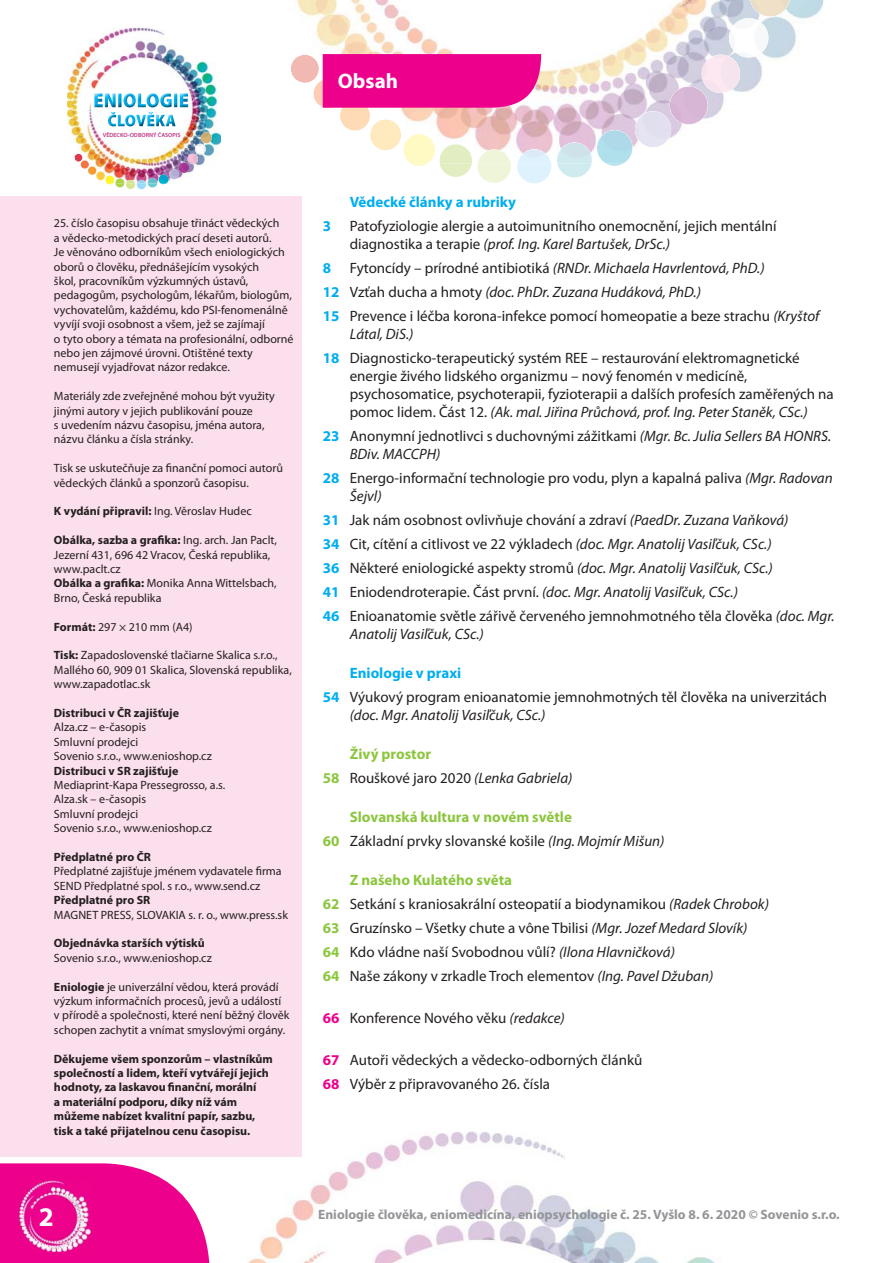
<style>
.page{position:relative;width:893px;height:1263px;background:#fff}
.page>*{position:absolute;margin:0;border:0;box-sizing:border-box;transform-origin:0 0}
.t1{font:700 27px "Myriad Pro";color:#fff}
.t2{font:700 21px "Myriad Pro";color:#fff}
.t3{font:15px/24px "Myriad Pro";color:#231f20}
.t4{font:italic 15px/18px "Myriad Pro";color:#231f20}
.t5{font:700 15px/24px "Myriad Pro";color:#8cc63f}
.t6{font:700 13.5px "Myriad Pro";color:#939598}
.t7{font:12px/14.4px "Myriad Pro";color:#231f20}
.t8{font:700 12px/14.4px "Myriad Pro";color:#231f20}
.t9{font:600 6px "Myriad Pro";color:#c13284}
.s1{font-weight:400}
.s2{font-weight:700}
.s3{font-weight:700;color:#00aeef}
.s4{font-style:italic}
.s5{font-weight:700;font-style:normal;color:#00aeef}
.s6{font-style:normal}
.s7{font-weight:700;color:#8cc63f}
.s8{font-weight:400;color:#231f20}
.s9{font-weight:400;font-style:italic;color:#231f20}
.s10{font-weight:700;color:#ec008c}
</style>
<div class="page">
<img style="left:248px;top:1131px;width:467px;height:132px">
<img style="left:415px;top:1259px;width:124px;height:4px">
<svg style="left:0;top:1163px;width:210px;height:100px;background:#ee259c"></svg>
<img style="left:20px;top:1180px;width:71px;height:72px">
<img style="left:297px;top:0;width:526px;height:151px">
<img style="left:670px;top:86px;width:38px;height:38px">
<img style="left:702px;top:55px;width:38px;height:38px">
<img style="left:729px;top:18px;width:39px;height:40px">
<img style="left:750px;top:0;width:40px;height:17px">
<img style="left:635px;top:111px;width:36px;height:36px">
<svg style="left:606px;top:163px;width:18px;height:3px"></svg>
<img style="left:597px;top:130px;width:35px;height:33px">
<img style="left:557px;top:142px;width:35px;height:21px">
<img style="left:517px;top:149px;width:34px;height:14px">
<img style="left:478px;top:149px;width:33px;height:14px">
<svg style="left:440px;top:163px;width:152px;height:20px"></svg>
<img style="left:439px;top:144px;width:33px;height:19px">
<svg style="left:411px;top:163px;width:17px;height:3px"></svg>
<img style="left:403px;top:134px;width:32px;height:29px">
<img style="left:370px;top:119px;width:31px;height:31px">
<img style="left:340px;top:108px;width:30px;height:23px">
<img style="left:313px;top:79px;width:10px;height:29px">
<img style="left:291px;top:55px;width:28px;height:28px">
<img style="left:425px;top:0;width:210px;height:14px">
<img style="left:67px;top:28px;width:154px;height:127px">
<img style="left:74px;top:132px;width:138px;height:57px">
<svg style="left:108px;top:115px;width:2px;height:11px"></svg>
<svg style="left:156px;top:115px;width:20px;height:11px"></svg>
<img style="left:110px;top:112px;width:43px;height:14px">
<img style="left:118px;top:93px;width:54px;height:14px">
<img style="left:124px;top:93px;width:12px;height:14px">
<img style="left:174px;top:94px;width:14px;height:13px">
<svg style="left:94px;top:94px;width:22px;height:13px"></svg>
<div style="left:0;top:196px;width:301px;height:961px;background:#fcdfec"></div>
<svg style="left:323px;top:54px;width:218px;height:54px;background:#ec098f"></svg>
<p class="t9" style="left:103px;top:132px;width:79px">VĚDECKO-ODBORNÝ ČASOPIS</p>
<p class="t7" style="left:54px;top:217px;width:241px">25. číslo časopisu obsahuje třináct vědeckých<br>a vědecko-metodických prací deseti autorů.<br>Je věnováno odborníkům všech eniologických oborů o člověku, přednášejícím vysokých<br>škol, pracovníkům výzkumných ústavů, pedagogům, psychologům, lékařům, biologům, vychovatelům, každému, kdo PSI-fenomenálně vyvíjí svoji osobnost a všem, jež se zajímají<br>o tyto obory a témata na profesionální, odborné nebo jen zájmové úrovni. Otištěné texty nemusejí vyjadřovat názor redakce.</p>
<p class="t7" style="left:54px;top:390px;width:222px">Materiály zde zveřejněné mohou být využity jinými autory v jejich publikování pouze<br>s uvedením názvu časopisu, jména autora, názvu článku a čísla stránky.</p>
<p class="t7" style="left:54px;top:462px;width:230px">Tisk se uskutečňuje za finanční pomoci autorů vědeckých článků a sponzorů časopisu.</p>
<p class="t8" style="left:54px;top:505px;width:199px">K vydání připravil: <span class="s1">Ing. Věroslav Hudec</span></p>
<p class="t7" style="left:54px;top:534px;width:224px"><span class="s2">Obálka, sazba a grafika:</span> Ing. arch. Jan Paclt, Jezerní 431, 696 42 Vracov, Česká republika, www.paclt.cz<br><span class="s2">Obálka a grafika:</span> Monika Anna Wittelsbach, Brno, Česká republika</p>
<p class="t7" style="left:54px;top:621px;width:140px"><span class="s2">Formát:</span> 297 × 210 mm (A4)</p>
<p class="t7" style="left:54px;top:649px;width:239px"><span class="s2">Tisk:</span> Zapadoslovenské tlačiarne Skalica s.r.o.,<br>Mallého 60, 909 01 Skalica, Slovenská republika, www.zapadotlac.sk</p>
<p class="t8" style="left:54px;top:707px;width:127px">Distribuci v ČR zajišťuje</p>
<p class="t7" style="left:54px;top:721px;width:159px">Alza.cz – e-časopis<br>Smluvní prodejci<br>Sovenio s.r.o., www.enioshop.cz</p>
<p class="t8" style="left:54px;top:764px;width:126px">Distribuci v SR zajišťuje</p>
<p class="t7" style="left:54px;top:779px;width:173px">Mediaprint-Kapa Pressegrosso, a.s.<br>Alza.sk – e-časopis<br>Smluvní prodejci<br>Sovenio s.r.o., www.enioshop.cz</p>
<p class="t8" style="left:54px;top:851px;width:98px">Předplatné pro ČR</p>
<p class="t7" style="left:54px;top:865px;width:229px">Předplatné zajišťuje jménem vydavatele firma<br>SEND Předplatné spol. s r.o., www.send.cz</p>
<p class="t8" style="left:54px;top:894px;width:98px">Předplatné pro SR</p>
<p class="t7" style="left:54px;top:909px;width:235px">MAGNET PRESS, SLOVAKIA s. r. o., www.press.sk</p>
<p class="t8" style="left:54px;top:937px;width:152px">Objednávka starších výtisků</p>
<p class="t7" style="left:54px;top:952px;width:159px">Sovenio s.r.o., www.enioshop.cz</p>
<p class="t7" style="left:54px;top:981px;width:237px"><span class="s2">Eniologie</span> je univerzální vědou, která provádí výzkum informačních procesů, jevů a událostí v přírodě a společnosti, které není běžný člověk schopen zachytit a vnímat smyslovými orgány.</p>
<p class="t8" style="left:54px;top:1052px;width:220px">Děkujeme všem sponzorům – vlastníkům společností a lidem, kteří vytvářejí jejich hodnoty, za laskavou finanční, morální<br>a materiální podporu, díky níž vám můžeme nabízet kvalitní papír, sazbu, tisk a také přijatelnou cenu časopisu.</p>
<h2 class="t2" style="left:338px;top:73px;width:62px">Obsah</h2>
<p class="t3" style="left:323px;top:192px;width:455px;text-indent:27px"><span class="s3">Vědecké články a rubriky<br>3</span> Patofyziologie alergie a autoimunitního onemocnění, jejich mentální</p>
<p class="t3" style="left:323px;top:234px;width:498px;text-indent:27px">diagnostika a terapie <span class="s4">(prof. Ing. Karel Bartušek, DrSc.)<br></span><span class="s3">8</span> Fytoncídy – prírodné antibiotiká <span class="s4">(RNDr. Michaela Havrlentová, PhD.)<br></span><span class="s3">12</span> Vzťah ducha a hmoty <span class="s4">(doc. PhDr. Zuzana Hudáková, PhD.)<br></span><span class="s3">15</span> Prevence i léčba korona-infekce pomocí homeopatie a beze strachu <span class="s4">(Kryštof</span></p>
<p class="t3" style="left:323px;top:324px;width:479px;text-indent:27px"><span class="s4">Látal, DiS.)<br></span><span class="s3">18</span> Diagnosticko-terapeutický systém REE – restaurování elektromagnetické</p>
<p class="t3" style="left:350px;top:369px;width:486px;line-height:18px">energie živého lidského organizmu – nový fenomén v medicíně, psychosomatice, psychoterapii, fyzioterapii a dalších profesích zaměřených na pomoc lidem. Část 12. <span class="s4">(Ak. mal. Jiřina Průchová, prof. Ing. Peter Staněk, CSc.)</span></p>
<p class="t4" style="left:350px;top:429px;width:483px;text-indent:-27px"><span class="s5">23</span> <span class="s6">Anonymní jednotlivci s duchovnými zážitkami</span> (Mgr. Bc. Julia Sellers BA HONRS.<br>BDiv. MACCPH)</p>
<p class="t3" style="left:350px;top:471px;width:484px;line-height:18px;text-indent:-27px"><span class="s3">28</span> Energo-informační technologie pro vodu, plyn a kapalná paliva <span class="s4">(Mgr. Radovan<br>Šejvl)</span></p>
<p class="t3" style="left:323px;top:510px;width:513px"><span class="s3">31</span> Jak nám osobnost ovlivňuje chování a zdraví <span class="s4">(PaedDr. Zuzana Vaňková)<br></span><span class="s3">34</span> Cit, cítění a citlivost ve 22 výkladech <span class="s4">(doc. Mgr. Anatolij Vasiľčuk, CSc.)<br></span><span class="s3">36</span> Některé eniologické aspekty stromů <span class="s4">(doc. Mgr. Anatolij Vasiľčuk, CSc.)<br></span><span class="s3">41</span> Eniodendroterapie. Část první. <span class="s4">(doc. Mgr. Anatolij Vasiľčuk, CSc.)<br></span><span class="s3">46</span> Enioanatomie světle zářivě červeného jemnohmotného těla člověka <span class="s4">(doc. Mgr.</span></p>
<p class="t4" style="left:350px;top:627px;width:136px">Anatolij Vasiľčuk, CSc.)</p>
<p class="t3" style="left:323px;top:663px;width:506px;text-indent:27px"><span class="s3">Eniologie v praxi<br>54</span> Výukový program enioanatomie jemnohmotných těl člověka na univerzitách</p>
<p class="t4" style="left:350px;top:708px;width:197px">(doc. Mgr. Anatolij Vasiľčuk, CSc.)</p>
<p class="t3" style="left:323px;top:744px;width:251px;text-indent:27px"><span class="s7">Živý prostor<br>58</span> Rouškové jaro 2020 <span class="s4">(Lenka Gabriela)</span></p>
<p class="t5" style="left:323px;top:807px;width:343px;text-indent:27px">Slovanská kultura v novém světle<br>60 <span class="s8">Základní prvky slovanské košile</span> <span class="s9">(Ing. Mojmír Mišun)</span></p>
<p class="t3" style="left:323px;top:870px;width:448px;text-indent:27px"><span class="s7">Z našeho Kulatého světa<br>62</span> Setkání s kraniosakrální osteopatií a biodynamikou <span class="s4">(Radek Chrobok)<br></span><span class="s7">63</span> Gruzínsko – Všetky chute a vône Tbilisi <span class="s4">(Mgr. Jozef Medard Slovík)<br></span><span class="s7">64</span> Kdo vládne naší Svobodnou vůlí? <span class="s4">(Ilona Hlavničková)<br></span><span class="s7">64</span> Naše zákony v zrkadle Troch elementov <span class="s4">(Ing. Pavel Džuban)</span></p>
<p class="t3" style="left:323px;top:1008px;width:244px"><span class="s10">66</span> Konference Nového věku <span class="s4">(redakce)</span></p>
<p class="t3" style="left:323px;top:1050px;width:321px"><span class="s10">67</span> Autoři vědeckých a vědecko-odborných článků<br><span class="s10">68</span> Výběr z připravovaného 26. čísla</p>
<h1 class="t1" style="left:39px;top:1207px;width:16px">2</h1>
<p class="t6" style="left:318px;top:1209px;width:523px">Eniologie člověka, eniomedicína, eniopsychologie č. 25. Vyšlo 8. 6. 2020 © Sovenio s.r.o.</p>
</div>
